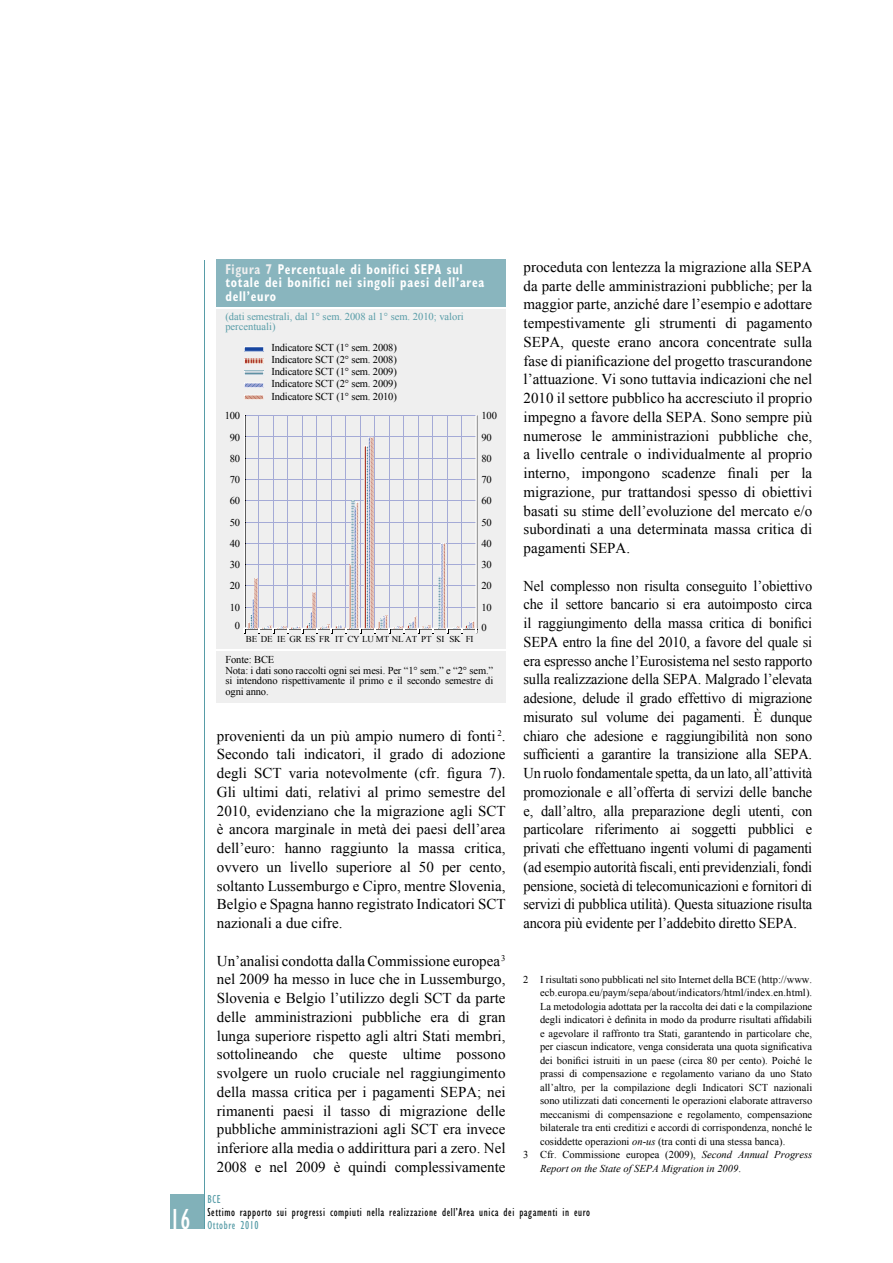
<style>
.page{position:relative;width:893px;height:1263px;background:#fff}
.page>*{position:absolute;margin:0;border:0;box-sizing:border-box;transform-origin:0 0}
.t1{font:condensed 30px "Gill Sans Myriad";color:#fff;scale:.95 1}
.t2{font:15px/18.8px "Times New Roman WGL";color:#000;text-align:justify}
.t3{font:15px/18.8px "Times New Roman WGL";color:#000;text-align:justify;scale:.96 1}
.t4{font:700 condensed 14.25px/13.5px "Gill Sans Myriad";letter-spacing:.06em;color:#fff;scale:.85 1}
.t5{font:condensed 12px "Gill Sans Myriad";letter-spacing:.05em;color:#000;scale:.95 1}
.t6{font:condensed 12px "Gill Sans Myriad";letter-spacing:.05em;color:#579ca7;scale:.95 1}
.t7{font:10.5px/12px "Times New Roman WGL";color:#000;text-align:justify}
.t8{font:10.5px/10.5px "Times New Roman WGL";color:#579ca7}
.t9{font:italic 10.5px "Times New Roman WGL";color:#000}
.t10{font:9px "Times New Roman WGL";letter-spacing:-.015em;color:#000}
.s1{color:#efefef}
.s2{font-style:italic}
.s3{font-style:normal}
</style>
<div class="page">
<div style="left:170px;top:1195px;width:34px;height:34px;background:#81b1b9"></div>
<hr style="left:204px;top:261px;width:1px;height:968px;background:#579ca7">
<div style="left:217px;top:260px;width:289px;height:443px;background:#efefef"></div>
<div style="left:217px;top:260px;width:289px;height:48px;background:#89b5be"></div>
<hr style="left:217px;top:308px;width:289px;height:1px;background:#fff">
<hr style="left:217px;top:649px;width:289px;height:1px;background:#fff">
<svg style="left:244px;top:415px;width:232px;height:22px"></svg>
<svg style="left:244px;top:347px;width:20px;height:5px"></svg>
<svg style="left:244px;top:359px;width:20px;height:5px"></svg>
<svg style="left:244px;top:371px;width:20px;height:4px"></svg>
<svg style="left:244px;top:383px;width:20px;height:5px"></svg>
<svg style="left:244px;top:395px;width:20px;height:5px"></svg>
<svg style="left:244px;top:437px;width:233px;height:196px"></svg>
<h1 class="t1" style="left:170px;top:1210px;width:23px">16</h1>
<p class="t4" style="left:225px;top:264px;width:306px"><span class="s1">Figura 7</span> Percentuale di bonifici SEPA sul totale dei bonifici nei singoli paesi dell’area dell’euro</p>
<p class="t8" style="left:225px;top:312px;width:240px">(dati semestrali, dal 1° sem. 2008 al 1° sem. 2010; valori percentuali)</p>
<p class="t7" style="left:271px;top:343px;width:127px">Indicatore SCT (1° sem. 2008)<br>Indicatore SCT (2° sem. 2008)<br>Indicatore SCT (1° sem. 2009)<br>Indicatore SCT (2° sem. 2009)<br>Indicatore SCT (1° sem. 2010)</p>
<p class="t7" style="left:225px;top:411px;width:17px">100</p>
<p class="t7" style="left:481px;top:411px;width:17px">100</p>
<p class="t7" style="left:230px;top:432px;width:12px">90</p>
<p class="t7" style="left:481px;top:432px;width:12px">90</p>
<p class="t7" style="left:230px;top:454px;width:12px">80</p>
<p class="t7" style="left:481px;top:454px;width:12px">80</p>
<p class="t7" style="left:230px;top:474px;width:12px">70</p>
<p class="t7" style="left:481px;top:474px;width:12px">70</p>
<p class="t7" style="left:230px;top:496px;width:12px">60</p>
<p class="t7" style="left:481px;top:496px;width:12px">60</p>
<p class="t7" style="left:230px;top:517px;width:12px">50</p>
<p class="t7" style="left:481px;top:517px;width:12px">50</p>
<p class="t7" style="left:230px;top:539px;width:12px">40</p>
<p class="t7" style="left:481px;top:539px;width:12px">40</p>
<p class="t7" style="left:230px;top:559px;width:12px">30</p>
<p class="t7" style="left:481px;top:559px;width:12px">30</p>
<p class="t7" style="left:230px;top:581px;width:12px">20</p>
<p class="t7" style="left:481px;top:581px;width:12px">20</p>
<p class="t7" style="left:230px;top:602px;width:12px">10</p>
<p class="t7" style="left:481px;top:602px;width:12px">10</p>
<p class="t7" style="left:235px;top:621px;width:7px">0</p>
<p class="t7" style="left:481px;top:623px;width:7px">0</p>
<p class="t10" style="left:246px;top:636px;width:229px">BE DE IE GR ES FR IT CY LU MT NL AT PT SI SK FI</p>
<p class="t7" style="left:225px;top:655px;width:269px;line-height:10.5px;text-align:left">Fonte: BCE<br>Nota: i dati sono raccolti ogni sei mesi. Per “1° sem.” e “2° sem.” si intendono rispettivamente il primo e il secondo semestre di ogni anno.</p>
<p class="t2" style="left:217px;top:728px;width:290px">provenienti da un più ampio numero di fonti <sup>2</sup>.<br>Secondo tali indicatori, il grado di adozione degli SCT varia notevolmente (cfr. figura 7).<br>Gli ultimi dati, relativi al primo semestre del 2010, evidenziano che la migrazione agli SCT è ancora marginale in metà dei paesi dell’area dell’euro: hanno raggiunto la massa critica, ovvero un livello superiore al 50 per cento, soltanto Lussemburgo e Cipro, mentre Slovenia, Belgio e Spagna hanno registrato Indicatori SCT nazionali a due cifre.</p>
<p class="t2" style="left:217px;top:953px;width:290px">Un’analisi condotta dalla Commissione europea <sup>3 </sup>nel 2009 ha messo in luce che in Lussemburgo, Slovenia e Belgio l’utilizzo degli SCT da parte delle amministrazioni pubbliche era di gran lunga superiore rispetto agli altri Stati membri, sottolineando che queste ultime possono svolgere un ruolo cruciale nel raggiungimento della massa critica per i pagamenti SEPA; nei rimanenti paesi il tasso di migrazione delle pubbliche amministrazioni agli SCT era invece inferiore alla media o addirittura pari a zero. Nel 2008 e nel 2009 è quindi complessivamente</p>
<p class="t2" style="left:523px;top:259px;width:290px">proceduta con lentezza la migrazione alla SEPA da parte delle amministrazioni pubbliche; per la maggior parte, anziché dare l’esempio e adottare tempestivamente gli strumenti di pagamento SEPA, queste erano ancora concentrate sulla fase di pianificazione del progetto trascurandone l’attuazione. Vi sono tuttavia indicazioni che nel 2010 il settore pubblico ha accresciuto il proprio impegno a favore della SEPA. Sono sempre più numerose le amministrazioni pubbliche che, a livello centrale o individualmente al proprio interno, impongono scadenze finali per la migrazione, pur trattandosi spesso di obiettivi basati su stime dell’evoluzione del mercato e/o subordinati a una determinata massa critica di pagamenti SEPA.</p>
<p class="t3" style="left:523px;top:578px;width:302px">Nel complesso non risulta conseguito l’obiettivo che il settore bancario si era autoimposto circa il raggiungimento della massa critica di bonifici SEPA entro la fine del 2010, a favore del quale si era espresso anche l’Eurosistema nel sesto rapporto sulla realizzazione della SEPA. Malgrado l’elevata adesione, delude il grado effettivo di migrazione misurato sul volume dei pagamenti. È dunque chiaro che adesione e raggiungibilità non sono sufficienti a garantire la transizione alla SEPA.<br>Un ruolo fondamentale spetta, da un lato, all’attività promozionale e all’offerta di servizi delle banche e, dall’altro, alla preparazione degli utenti, con particolare riferimento ai soggetti pubblici e privati che effettuano ingenti volumi di pagamenti (ad esempio autorità fiscali, enti previdenziali, fondi pensione, società di telecomunicazioni e fornitori di servizi di pubblica utilità). Questa situazione risulta ancora più evidente per l’addebito diretto SEPA.</p>
<p class="t7" style="left:523px;top:974px;width:7px">2</p>
<p class="t7" style="left:540px;top:974px;width:274px">I risultati sono pubblicati nel sito Internet della BCE (http://www.</p>
<p class="t7" style="left:540px;top:987px;width:274px">ecb.europa.eu/paym/sepa/about/indicators/html/index.en.html).</p>
<p class="t7" style="left:540px;top:1001px;width:274px">La metodologia adottata per la raccolta dei dati e la compilazione</p>
<p class="t7" style="left:540px;top:1014px;width:274px">degli indicatori è definita in modo da produrre risultati affidabili</p>
<p class="t7" style="left:540px;top:1028px;width:274px">e agevolare il raffronto tra Stati, garantendo in particolare che,</p>
<p class="t7" style="left:540px;top:1041px;width:274px">per ciascun indicatore, venga considerata una quota significativa</p>
<p class="t7" style="left:540px;top:1055px;width:274px">dei bonifici istruiti in un paese (circa 80 per cento). Poiché le</p>
<p class="t7" style="left:540px;top:1068px;width:274px">prassi di compensazione e regolamento variano da uno Stato</p>
<p class="t7" style="left:540px;top:1082px;width:274px">all’altro, per la compilazione degli Indicatori SCT nazionali</p>
<p class="t7" style="left:540px;top:1095px;width:274px">sono utilizzati dati concernenti le operazioni elaborate attraverso</p>
<p class="t7" style="left:540px;top:1109px;width:274px">meccanismi di compensazione e regolamento, compensazione</p>
<p class="t7" style="left:540px;top:1122px;width:274px">bilaterale tra enti creditizi e accordi di corrispondenza, nonché le</p>
<p class="t7" style="left:540px;top:1136px;width:247px">cosiddette operazioni <span class="s2">on-us</span> (tra conti di una stessa banca).</p>
<p class="t7" style="left:523px;top:1149px;width:291px">3 Cfr. Commissione europea (2009), <span class="s2">Second Annual Progress</span></p>
<p class="t9" style="left:540px;top:1164px;width:202px">Report on the State of SEPA Migration in 2009<span class="s3">.</span></p>
<p class="t6" style="left:207px;top:1195px;width:16px">BCE</p>
<p class="t5" style="left:207px;top:1208px;width:404px">Settimo rapporto sui progressi compiuti nella realizzazione dell’Area unica dei pagamenti in euro</p>
<p class="t6" style="left:207px;top:1221px;width:55px">Ottobre 2010</p>
</div>
